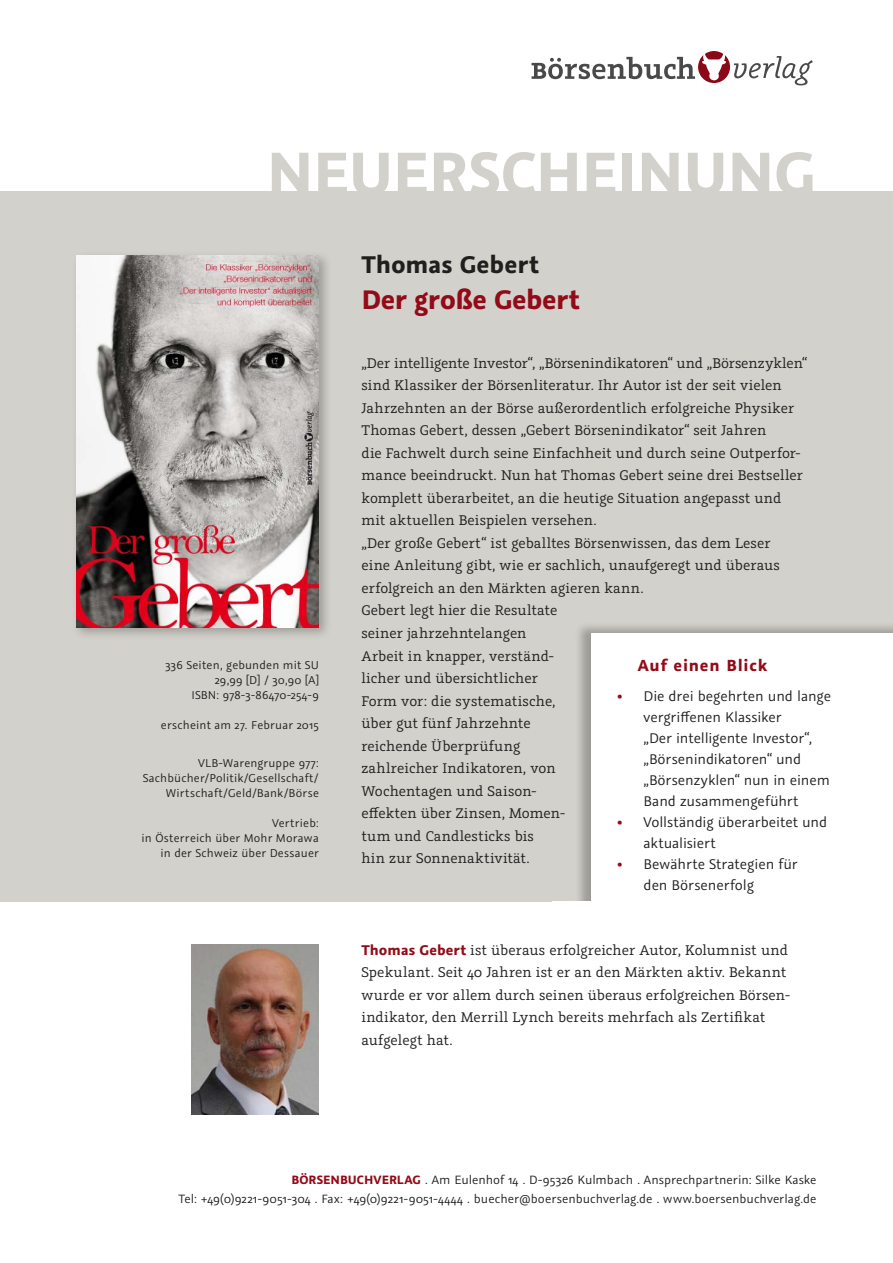
<style>
.page{position:relative;width:893px;height:1263px;background:#fff}
.page>*{position:absolute;margin:0;border:0;box-sizing:border-box;transform-origin:0 0}
.t1{font:700 67.5px "Graublau Sans";letter-spacing:-.01em;color:#d2d1cb}
.t2{font:700 30px "Graublau Sans";letter-spacing:-.015em;color:#930a18}
.t3{font:700 27px "Graublau Sans";color:#211f1e}
.t4{font:700 18px "Graublau Sans";letter-spacing:.045em;color:#930a18}
.t5{font:15.75px/22.5px "Graublau Slab";letter-spacing:.005em;color:#211f1e}
.t6{font:15.75px/21px "Graublau Sans";letter-spacing:-.005em;color:#211f1e}
.t7{font:13.5px/19.5px "Graublau Sans";letter-spacing:.005em;color:#211f1e;text-align:right}
.t8{font:700 13.5px "Graublau Sans";letter-spacing:.005em;color:#930a18}
.t9{font:12.75px/15px "Graublau Sans";letter-spacing:.015em;color:#211f1e;text-align:right}
.s1{font-weight:700;color:#930a18}
.s2{font-family:"Graublau Sans";font-weight:700;color:#930a18}
</style>
<div class="page">
<div style="left:0;top:191px;width:893px;height:710px;background:#d2d1cb"></div>
<div style="left:72px;top:250px;width:260px;height:391px;background:#211f1e;opacity:.3"></div>
<img style="left:77px;top:255px;width:242px;height:372px">
<div style="left:574px;top:621px;width:319px;height:306px;background:#211f1e;opacity:.3"></div>
<div style="left:591px;top:634px;width:302px;height:289px;background:#fff"></div>
<div style="left:553px;top:901px;width:340px;height:34px;background:#fff"></div>
<img style="left:191px;top:944px;width:128px;height:170px">
<svg style="left:531px;top:51px;width:282px;height:34px"></svg>
<h1 class="t1" style="left:266px;top:130px;width:502px">Neuerscheinung</h1>
<p class="t9" style="left:166px;top:658px;width:155px">336 Seiten, gebunden mit SU<br>29,99 [D] / 30,90 [A]<br>ISBN: 978-3-86470-254-9</p>
<p class="t9" style="left:161px;top:718px;width:159px">erscheint am 27. Februar 2015</p>
<p class="t9" style="left:143px;top:755px;width:178px">VLB-Warengruppe 977:<br>Sachbücher/Politik/Gesellschaft/<br>Wirtschaft/Geld/Bank/Börse</p>
<p class="t9" style="left:142px;top:815px;width:179px">Vertrieb:<br>in Österreich über Mohr Morawa in der Schweiz über Dessauer</p>
<h3 class="t3" style="left:361px;top:247px;width:179px">Thomas Gebert</h3>
<h2 class="t2" style="left:361px;top:281px;width:220px">Der große Gebert</h2>
<p class="t5" style="left:361px;top:351px;width:447px">„Der intelligente Investor“, „Börsenindikatoren“ und „Börsenzyklen“ sind Klassiker der Börsenliteratur. Ihr Autor ist der seit vielen Jahrzehnten an der Börse außerordentlich erfolgreiche Physiker Thomas Gebert, dessen „Gebert Börsenindikator“ seit Jahren<br>die Fachwelt durch seine Einfachheit und durch seine Outperfor&shy;mance beeindruckt. Nun hat Thomas Gebert seine drei Bestseller komplett überarbeitet, an die heutige Situation angepasst und mit aktuellen Beispielen versehen.<br>„Der große Gebert“ ist geballtes Börsenwissen, das dem Leser<br>eine Anleitung gibt, wie er sachlich, unaufgeregt und überaus erfolgreich an den Märkten agieren kann.<br>Gebert legt hier die Resultate<br>seiner jahrzehntelangen<br>Arbeit in knapper, verständ-<br>licher und übersichtlicher<br>Form vor: die systematische,<br>über gut fünf Jahrzehnte<br>reichende Überprüfung<br>zahlreicher Indikatoren, von<br>Wochentagen und Saison-<br>effekten über Zinsen, Momen-<br>tum und Candlesticks bis<br>hin zur Sonnenaktivität.</p>
<p class="t4" style="left:638px;top:654px;width:131px">Auf einen Blick</p>
<p class="t6" style="left:644px;top:685px;width:189px;text-indent:-27px"><span class="s1">•</span> Die drei begehrten und lange vergriffenen Klassiker<br>„Der intelligente Investor“, „Börsenindikatoren“ und „Börsenzyklen“ nun in einem<br>Band zusammengeführt</p>
<p class="t6" style="left:644px;top:811px;width:185px;text-indent:-27px"><span class="s1">•</span> Vollständig überarbeitet und aktualisiert</p>
<p class="t6" style="left:644px;top:853px;width:155px;text-indent:-27px"><span class="s1">•</span> Bewährte Strategien für den Börsenerfolg</p>
<p class="t5" style="left:361px;top:938px;width:431px"><span class="s2">Thomas Gebert</span> ist überaus erfolgreicher Autor, Kolumnist und Spekulant. Seit 40 Jahren ist er an den Märkten aktiv. Bekannt wurde er vor allem durch seinen überaus erfolgreichen Börsen&shy;indikator, den Merrill Lynch bereits mehrfach als Zertifikat aufgelegt hat.</p>
<p class="t8" style="left:292px;top:1171px;width:66px">BÖRSENBUCH</p>
<p class="t7" style="left:178px;top:1170px;width:640px"><span class="s1">VERLAG</span> . Am Eulenhof 14 . D-95326 Kulmbach . Ansprechpartnerin: Silke Kaske<br>Tel: +49(0)9221-9051-304 . Fax: +49(0)9221-9051-4444 . buecher@boersenbuchverlag.de . www.boersenbuchverlag.de</p>
</div>
